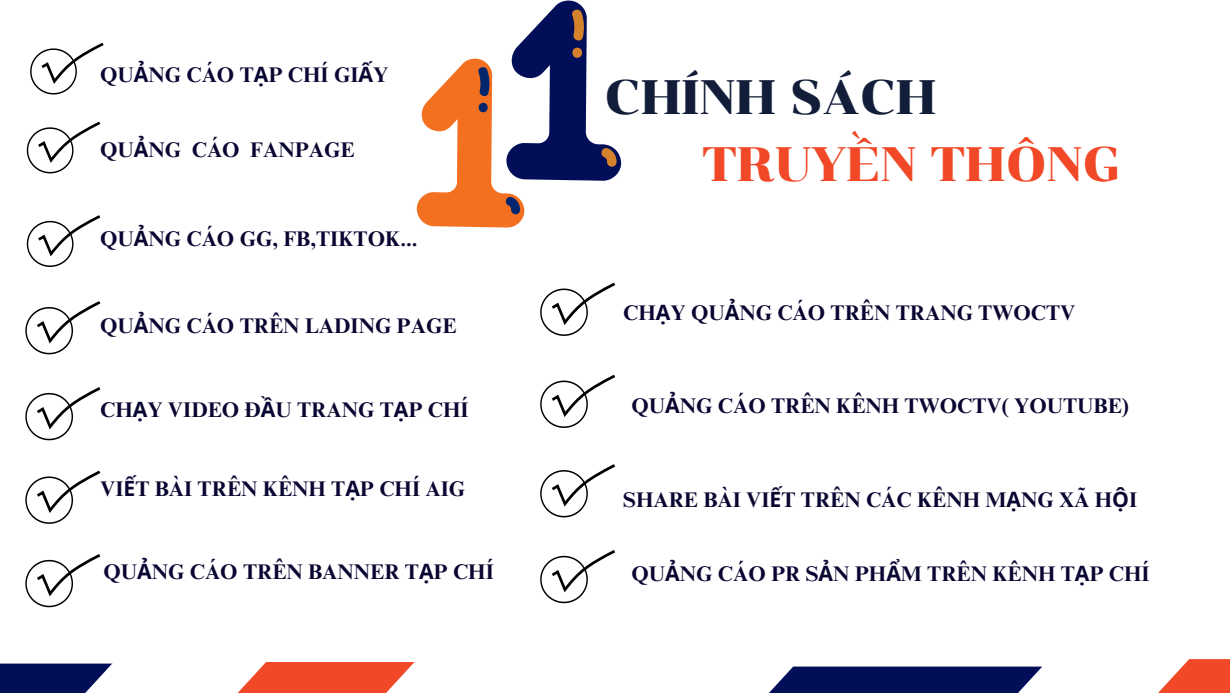
<style>
.page{position:relative;width:1230px;height:693px;background:#fff}
.page>*{position:absolute;margin:0;border:0;box-sizing:border-box;transform-origin:0 0}
.t1{font:48.1px "Chonburi";color:#f14928}
.t2{font:48.1px "Chonburi";color:#121d39}
.t3{font:700 21.2px "Times NRMT Pro";color:#090632}
.s1{font-family:"Noto Sans"}
</style>
<div class="page">
<svg style="left:416px;top:0;width:206px;height:228px"></svg>
<svg style="left:30px;top:43px;width:74px;height:52px"></svg>
<svg style="left:27px;top:121px;width:73px;height:53px"></svg>
<svg style="left:27px;top:215px;width:73px;height:52px"></svg>
<svg style="left:25px;top:301px;width:75px;height:54px"></svg>
<svg style="left:25px;top:387px;width:75px;height:54px"></svg>
<svg style="left:25px;top:470px;width:75px;height:54px"></svg>
<svg style="left:25px;top:554px;width:75px;height:54px"></svg>
<svg style="left:540px;top:282px;width:75px;height:54px"></svg>
<svg style="left:540px;top:375px;width:75px;height:53px"></svg>
<svg style="left:540px;top:464px;width:75px;height:54px"></svg>
<svg style="left:540px;top:550px;width:75px;height:54px"></svg>
<div style="left:769px;top:667px;width:210px;height:26px;background:#030e59"></div>
<svg style="left:979px;top:666px;width:64px;height:27px;fill:#030e59"></svg>
<svg style="left:1158px;top:659px;width:72px;height:34px;fill:#f14928"></svg>
<div style="left:0;top:664px;width:137px;height:29px;background:#030e59"></div>
<svg style="left:57px;top:663px;width:80px;height:30px"></svg>
<svg style="left:237px;top:662px;width:178px;height:31px;fill:#f14928"></svg>
<p class="t3" style="left:100px;top:67px;width:290px">QU<span class="s1">Ả</span>NG CÁO T<span class="s1">Ạ</span>P CHÍ GI<span class="s1">Ấ</span>Y</p>
<p class="t3" style="left:100px;top:142px;width:256px">QU<span class="s1">Ả</span>NG CÁO FANPAGE</p>
<p class="t3" style="left:100px;top:231px;width:319px">QU<span class="s1">Ả</span>NG CÁO GG, FB,TIKTOK...</p>
<p class="t3" style="left:100px;top:317px;width:358px">QU<span class="s1">Ả</span>NG CÁO TRÊN LADING PAGE</p>
<p class="t3" style="left:100px;top:402px;width:370px">CH<span class="s1">Ạ</span>Y VIDEO Đ<span class="s1">Ầ</span>U TRANG T<span class="s1">Ạ</span>P CHÍ</p>
<p class="t3" style="left:100px;top:480px;width:367px">VI<span class="s1">Ế</span>T BÀI TRÊN KÊNH T<span class="s1">Ạ</span>P CHÍ AIG</p>
<p class="t3" style="left:103px;top:564px;width:392px">QU<span class="s1">Ả</span>NG CÁO TRÊN BANNER T<span class="s1">Ạ</span>P CHÍ</p>
<p class="t2" style="left:604px;top:68px;width:334px">CHÍNH SÁCH</p>
<p class="t1" style="left:702px;top:135px;width:420px">TRUYỀN THÔNG</p>
<p class="t3" style="left:623px;top:305px;width:454px">CH<span class="s1">Ạ</span>Y QU<span class="s1">Ả</span>NG CÁO TRÊN TRANG TWOCTV</p>
<p class="t3" style="left:632px;top:397px;width:499px">QU<span class="s1">Ả</span>NG CÁO TRÊN KÊNH TWOCTV( YOUTUBE)</p>
<p class="t3" style="left:623px;top:491px;width:515px">SHARE BÀI VI<span class="s1">Ế</span>T TRÊN CÁC KÊNH M<span class="s1">Ạ</span>NG XÃ H<span class="s1">Ộ</span>I</p>
<p class="t3" style="left:632px;top:566px;width:520px">QU<span class="s1">Ả</span>NG CÁO PR S<span class="s1">Ả</span>N PH<span class="s1">Ẩ</span>M TRÊN KÊNH T<span class="s1">Ạ</span>P CHÍ</p>
</div>
